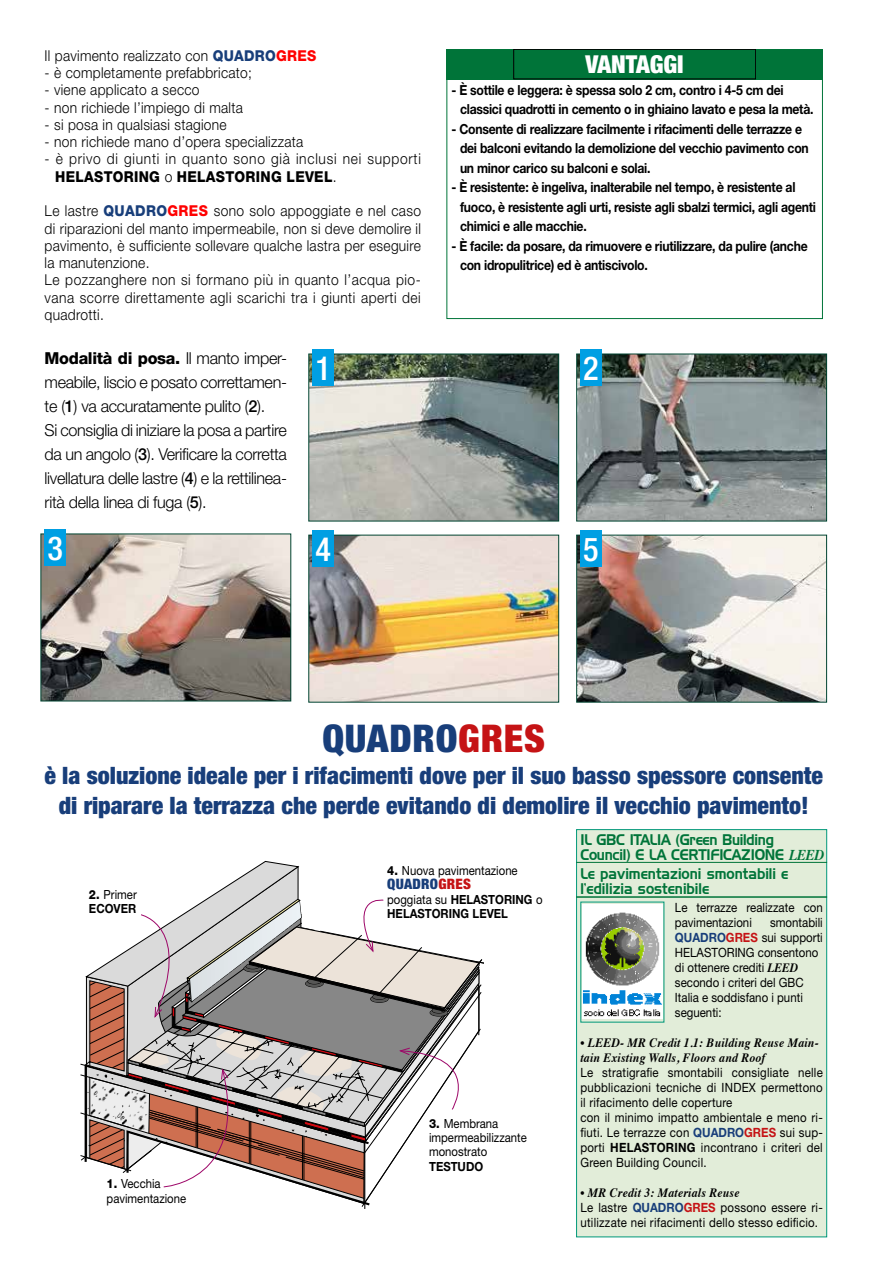
<style>
.page{position:relative;width:893px;height:1263px;background:#fff}
.page>*{position:absolute;margin:0;border:0;box-sizing:border-box;transform-origin:0 0}
.t1{font:900 condensed 38.25px "Helvetica Neue";letter-spacing:.02em;color:#183e7a}
.t2{font:500 condensed 33px "Helvetica Neue";color:#fff}
.t3{font:900 condensed 24.75px "Helvetica Neue";color:#fff}
.t4{font:900 condensed 24px/30px "Helvetica Neue";color:#183e7a;text-align:center}
.t5{font:300 16.5px/24px "Helvetica Neue";letter-spacing:-.02em;color:#000}
.t6{font:300 15px/17.2px "Helvetica Neue";letter-spacing:.02em;color:#000;scale:.92 1}
.t7{font:300 15px/17.2px "Helvetica Neue";letter-spacing:.055em;color:#000;scale:.92 1}
.t8{font:15px/15px "Handel Gothic BT";letter-spacing:-.02em;color:#007439;scale:.9 1}
.t9{font:15px/15px "Handel Gothic BT";color:#007439;scale:.9 1}
.t10{font:900 condensed 14.4px "Helvetica Neue";letter-spacing:.02em;color:#183e7a}
.t11{font:700 13.8px/19.5px "Helvetica Neue";letter-spacing:-.02em;color:#000;scale:.88 1}
.t12{font:12.75px/15px "Helvetica Neue";letter-spacing:.02em;color:#000;scale:.9 1}
.t13{font:12.75px/15px "Helvetica Neue";color:#000;scale:.9 1}
.t14{font:italic 700 12.75px/15px "Times";letter-spacing:.02em;color:#000;scale:.92 1}
.t15{font:12.6px/14.4px "Helvetica Neue";color:#000;scale:.9 1}
.t16{font:700 12.6px/14.4px "Helvetica Neue";color:#000;scale:.9 1}
.s1{font-weight:800;color:#183e7a}
.s2{font-weight:800;color:#f00}
.s3{font-weight:800}
.s4{font-weight:500}
.s5{color:#c51315}
.s6{font-weight:700}
.s7{font-weight:400}
.s8{font-family:"Times";font-weight:700;font-style:italic}
.s9{font-weight:700;color:#183e7a}
.s10{font-weight:700;color:#c51315}
</style>
<div class="page">
<div style="left:576px;top:829px;width:251px;height:408px;background:#e2edd9;border:1px solid #009879"></div>
<hr style="left:576px;top:862px;width:251px;height:1px;background:#007439">
<hr style="left:576px;top:896px;width:251px;height:2px;background:#007439">
<img style="left:583px;top:905px;width:79px;height:113px">
<svg style="left:308px;top:353px;width:252px;height:169px;background:#8d9590"></svg>
<div style="left:313px;top:349px;width:21px;height:36px;background:#009fe3"></div>
<img style="left:40px;top:533px;width:252px;height:169px">
<div style="left:45px;top:529px;width:21px;height:36px;background:#009fe3"></div>
<svg style="left:576px;top:353px;width:251px;height:169px;background:#7c8584"></svg>
<div style="left:580px;top:349px;width:22px;height:36px;background:#009fe3"></div>
<img style="left:308px;top:534px;width:252px;height:169px">
<img style="left:576px;top:534px;width:251px;height:169px">
<div style="left:313px;top:530px;width:21px;height:36px;background:#009fe3"></div>
<div style="left:580px;top:530px;width:22px;height:36px;background:#009fe3"></div>
<hr style="left:364px;top:1136px;width:1px;height:73px;background:#000">
<svg style="left:80px;top:861px;width:404px;height:347px"></svg>
<svg style="left:446px;top:79px;width:377px;height:240px"></svg>
<div style="left:446px;top:49px;width:377px;height:30px;background:#007439"></div>
<svg style="left:513px;top:49px;width:243px;height:30px"></svg>
<p class="t6" style="left:45px;top:47px;width:297px">Il pavimento realizzato con <span class="s1">QUADRO</span><span class="s2">GRES</span></p>
<p class="t6" style="left:45px;top:64px;width:227px">- è completamente prefabbricato;</p>
<p class="t6" style="left:45px;top:81px;width:170px">- viene applicato a secco</p>
<p class="t6" style="left:45px;top:98px;width:217px">- non richiede l’impiego di malta</p>
<p class="t6" style="left:45px;top:116px;width:199px">- si posa in qualsiasi stagione</p>
<p class="t6" style="left:45px;top:133px;width:283px">- non richiede mano d’opera specializzata</p>
<p class="t7" style="left:55px;top:150px;width:399px;text-indent:-11px">- è privo di giunti in quanto sono già inclusi nei supporti<br><span class="s3">HELASTORING</span> o <span class="s3">HELASTORING LEVEL</span>.</p>
<p class="t6" style="left:45px;top:202px;width:411px">Le lastre <span class="s1">QUADRO</span><span class="s2">GRES</span> sono solo appoggiate e nel caso di riparazioni del manto impermeabile, non si deve demolire il pavimento, è sufficiente sollevare qualche lastra per eseguire la manutenzione.<br>Le pozzanghere non si formano più in quanto l’acqua pio&shy;vana scorre direttamente agli scarichi tra i giunti aperti dei quadrotti.</p>
<h3 class="t3" style="left:586px;top:49px;width:100px">VANTAGGI</h3>
<p class="t11" style="left:460px;top:80px;width:403px;text-indent:-8px">- È sottile e leggera: è spessa solo 2 cm, contro i 4-5 cm dei classici quadrotti in cemento o in ghiaino lavato e pesa la metà.</p>
<p class="t11" style="left:460px;top:119px;width:398px;text-indent:-8px">- Consente di realizzare facilmente i rifacimenti delle terrazze e dei balconi evitando la demolizione del vecchio pavimento con un minor carico su balconi e solai.</p>
<p class="t11" style="left:460px;top:177px;width:406px;text-indent:-8px">- È resistente: è ingeliva, inalterabile nel tempo, è resistente al fuoco, è resistente agli urti, resiste agli sbalzi termici, agli agenti chimici e alle macchie.</p>
<p class="t11" style="left:460px;top:236px;width:397px;text-indent:-8px">- È facile: da posare, da rimuovere e riutilizzare, da pulire (anche con idropulitrice) ed è antiscivolo.</p>
<p class="t5" style="left:45px;top:346px;width:244px"><span class="s3">Modalità di posa.</span> Il manto imper&shy;meabile, liscio e posato correttamen&shy;te (<span class="s4">1</span>) va accuratamente pulito (<span class="s4">2</span>).<br>Si consiglia di iniziare la posa a partire da un angolo (<span class="s4">3</span>). Verificare la corretta livellatura delle lastre (<span class="s4">4</span>) e la rettilinea&shy;rità della linea di fuga (<span class="s4">5</span>).</p>
<h2 class="t2" style="left:315px;top:349px;width:17px">1</h2>
<h2 class="t2" style="left:48px;top:529px;width:17px">3</h2>
<h2 class="t2" style="left:583px;top:349px;width:17px">2</h2>
<h2 class="t2" style="left:315px;top:530px;width:17px">4</h2>
<h2 class="t2" style="left:583px;top:530px;width:17px">5</h2>
<h1 class="t1" style="left:322px;top:715px;width:224px">QUADRO<span class="s5">GRES</span></h1>
<h3 class="t4" style="left:44px;top:760px;width:780px">è la soluzione ideale per i rifacimenti dove per il suo basso spessore consente di riparare la terrazza che perde evitando di demolire il vecchio pavimento!</h3>
<p class="t15" style="left:89px;top:887px;width:55px"><span class="s3">2.</span> Primer<br><span class="s6">ECOVER</span></p>
<p class="t15" style="left:107px;top:1176px;width:90px"><span class="s3">1.</span> Vecchia pavimentazione</p>
<p class="t15" style="left:387px;top:863px;width:146px"><span class="s3">4.</span> Nuova pavimentazione</p>
<p class="t10" style="left:387px;top:875px;width:85px">QUADRO<span class="s5">GRES</span></p>
<p class="t16" style="left:387px;top:891px;width:174px"><span class="s7">poggiata su</span> HELASTORING <span class="s7">o<br></span>HELASTORING LEVEL</p>
<p class="t15" style="left:429px;top:1116px;width:110px"><span class="s3">3.</span> Membrana impermeabilizzante monostrato</p>
<p class="t16" style="left:429px;top:1159px;width:62px">TESTUDO</p>
<p class="t8" style="left:580px;top:832px;width:272px">IL GBC ITALIA (Green Building<br>Council) E LA CERTIFICAZIONE <span class="s8">LEED</span></p>
<p class="t9" style="left:580px;top:866px;width:233px">Le pavimentazioni smontabili e l’edilizia sostenibile</p>
<p class="t13" style="left:675px;top:900px;width:166px">Le terrazze realizzate con pavimentazioni</p>
<p class="t13" style="left:675px;top:915px;width:166px;text-indent:95px">smontabili<br><span class="s9">QUADRO</span><span class="s10">GRES</span> sui supporti<br>HELASTORING consentono di ottenere crediti <span class="s8">LEED </span>secondo i criteri del GBC<br>Italia e soddisfano i punti seguenti:</p>
<p class="t14" style="left:580px;top:1034px;width:260px">• LEED- MR Credit 1.1: Building Reuse Main&shy;tain Existing Walls, Floors and Roof</p>
<p class="t12" style="left:580px;top:1065px;width:271px">Le stratigrafie smontabili consigliate nelle pubblicazioni tecniche di INDEX permettono il rifacimento delle coperture<br>con il minimo impatto ambientale e meno ri&shy;fiuti. Le terrazze con <span class="s9">QUADRO</span><span class="s10">GRES</span> sui sup&shy;porti <span class="s6">HELASTORING</span> incontrano i criteri del Green Building Council.</p>
<p class="t14" style="left:580px;top:1184px;width:175px">• MR Credit 3: Materials Reuse</p>
<p class="t12" style="left:580px;top:1200px;width:271px">Le lastre <span class="s9">QUADRO</span><span class="s10">GRES</span> possono essere ri&shy;utilizzate nei rifacimenti dello stesso edificio.</p>
</div>
